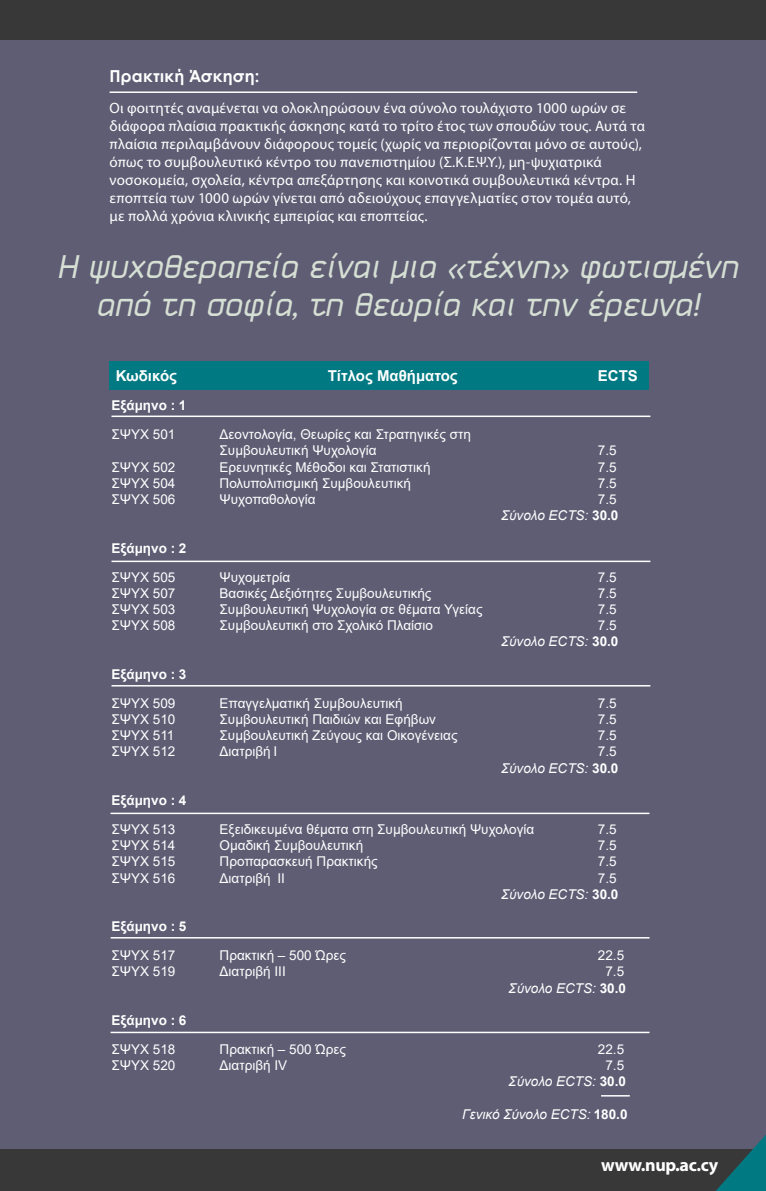
<style>
.page{position:relative;width:766px;height:1191px;background:#fff}
.page>*{position:absolute;margin:0;border:0;box-sizing:border-box;transform-origin:0 0}
.t1{font:italic 31.5px/37.8px "PF Sector A";color:#d6dfd4;text-align:center}
.t2{font:700 18px "Myriad Pro";letter-spacing:-.015em;color:#fff}
.t3{font:700 16.5px "Century Gothic";letter-spacing:.01em;color:#fff}
.t4{font:15px/18px "Myriad Pro";letter-spacing:.01em;color:#fff}
.t5{font:700 15px "Arial";color:#fff}
.t6{font:13.5px/16.2px "Arial";color:#fff}
.t7{font:italic 13.5px/16.2px "Arial";color:#fff;text-align:right}
.t8{font:700 13.5px "Arial";color:#fff}
.s1{font-style:normal}
.s2{font-weight:700;font-style:normal}
</style>
<div class="page">
<div style="left:0;top:0;width:765px;height:1191px;background:#5e5d74"></div>
<div style="left:0;top:0;width:765px;height:39px;background:#383839"></div>
<div style="left:0;top:1149px;width:765px;height:42px;background:#383839"></div>
<div style="left:109px;top:362px;width:540px;height:28px;background:#007982"></div>
<hr style="left:111px;top:415px;width:539px;height:2px;background:#fff">
<hr style="left:111px;top:560px;width:539px;height:2px;background:#fff">
<hr style="left:111px;top:685px;width:539px;height:1px;background:#fff">
<hr style="left:110px;top:812px;width:539px;height:2px;background:#fff">
<hr style="left:111px;top:937px;width:538px;height:1px;background:#fff">
<hr style="left:111px;top:1031px;width:538px;height:2px;background:#fff">
<svg style="left:601px;top:1095px;width:28px;height:1px"></svg>
<hr style="left:109px;top:91px;width:528px;height:2px;background:#fff">
<svg style="left:716px;top:1136px;width:49px;height:55px"></svg>
<p class="t3" style="left:109px;top:63px;width:151px">Πρακτική Άσκηση:</p>
<p class="t4" style="left:109px;top:98px;width:536px">Οι φοιτητές αναμένεται να ολοκληρώσουν ένα σύνολο τουλάχιστο 1000 ωρών σε διάφορα πλαίσια πρακτικής άσκησης κατά το τρίτο έτος των σπουδών τους. Αυτά τα πλαίσια περιλαμβάνουν διάφορους τομείς (χωρίς να περιορίζονται μόνο σε αυτούς), όπως το συμβουλευτικό κέντρο του πανεπιστημίου (Σ.Κ.Ε.Ψ.Υ.), μη-ψυχιατρικά νοσοκομεία, σχολεία, κέντρα απεξάρτησης και κοινοτικά συμβουλευτικά κέντρα. Η εποπτεία των 1000 ωρών γίνεται από αδειούχους επαγγελματίες στον τομέα αυτό, με πολλά χρόνια κλινικής εμπειρίας και εποπτείας.</p>
<h1 class="t1" style="left:58px;top:247px;width:682px">Η ψυχοθεραπεία είναι μια «τέχνη» φωτισμένη από τη σοφία, τη θεωρία και την έρευνα!</h1>
<p class="t5" style="left:116px;top:365px;width:63px">Κωδικός</p>
<p class="t5" style="left:327px;top:365px;width:131px">Τίτλος Μαθήματος</p>
<p class="t5" style="left:597px;top:365px;width:42px">ECTS</p>
<p class="t8" style="left:111px;top:396px;width:76px">Εξάμηνο : 1</p>
<p class="t6" style="left:111px;top:426px;width:65px">ΣΨΥΧ 501</p>
<p class="t6" style="left:219px;top:426px;width:253px">Δεοντολογία, Θεωρίες και Στρατηγικές στη<br>Συμβουλευτική Ψυχολογία</p>
<p class="t6" style="left:597px;top:442px;width:20px">7.5</p>
<p class="t6" style="left:111px;top:458px;width:65px">ΣΨΥΧ 502</p>
<p class="t6" style="left:219px;top:458px;width:212px">Ερευνητικές Μέθοδοι και Στατιστική</p>
<p class="t6" style="left:597px;top:458px;width:20px">7.5</p>
<p class="t6" style="left:111px;top:475px;width:65px">ΣΨΥΧ 504</p>
<p class="t6" style="left:219px;top:475px;width:193px">Πολυπολιτισμική Συμβουλευτική</p>
<p class="t6" style="left:597px;top:475px;width:20px">7.5</p>
<p class="t6" style="left:111px;top:491px;width:65px">ΣΨΥΧ 506</p>
<p class="t6" style="left:219px;top:491px;width:97px">Ψυχοπαθολογία</p>
<p class="t7" style="left:501px;top:491px;width:119px"><span class="s1">7.5<br></span>Σύνολο ECTS: <span class="s2">30.0</span></p>
<p class="t8" style="left:111px;top:538px;width:76px">Εξάμηνο : 2</p>
<p class="t6" style="left:111px;top:568px;width:65px">ΣΨΥΧ 505</p>
<p class="t6" style="left:219px;top:568px;width:72px">Ψυχομετρία</p>
<p class="t6" style="left:597px;top:568px;width:20px">7.5</p>
<p class="t6" style="left:111px;top:585px;width:65px">ΣΨΥΧ 507</p>
<p class="t6" style="left:219px;top:585px;width:213px">Βασικές Δεξιότητες Συμβουλευτικής</p>
<p class="t6" style="left:597px;top:585px;width:20px">7.5</p>
<p class="t6" style="left:111px;top:601px;width:65px">ΣΨΥΧ 503</p>
<p class="t6" style="left:219px;top:601px;width:264px">Συμβουλευτική Ψυχολογία σε θέματα Υγείας</p>
<p class="t6" style="left:597px;top:601px;width:20px">7.5</p>
<p class="t6" style="left:111px;top:617px;width:65px">ΣΨΥΧ 508</p>
<p class="t6" style="left:219px;top:617px;width:215px">Συμβουλευτική στο Σχολικό Πλαίσιο</p>
<p class="t7" style="left:501px;top:617px;width:119px"><span class="s1">7.5<br></span>Σύνολο ECTS: <span class="s2">30.0</span></p>
<p class="t8" style="left:111px;top:664px;width:76px">Εξάμηνο : 3</p>
<p class="t6" style="left:111px;top:695px;width:65px">ΣΨΥΧ 509</p>
<p class="t6" style="left:219px;top:695px;width:185px">Επαγγελματική Συμβουλευτική</p>
<p class="t6" style="left:597px;top:695px;width:20px">7.5</p>
<p class="t6" style="left:111px;top:711px;width:65px">ΣΨΥΧ 510</p>
<p class="t6" style="left:219px;top:711px;width:218px">Συμβουλευτική Παιδιών και Εφήβων</p>
<p class="t6" style="left:597px;top:711px;width:20px">7.5</p>
<p class="t6" style="left:111px;top:727px;width:64px">ΣΨΥΧ 511</p>
<p class="t6" style="left:219px;top:727px;width:239px">Συμβουλευτική Ζεύγους και Οικογένειας</p>
<p class="t6" style="left:597px;top:727px;width:20px">7.5</p>
<p class="t6" style="left:111px;top:743px;width:65px">ΣΨΥΧ 512</p>
<p class="t6" style="left:219px;top:743px;width:59px">Διατριβή I</p>
<p class="t7" style="left:501px;top:743px;width:119px"><span class="s1">7.5<br></span>Σύνολο ECTS: <span class="s2">30.0</span></p>
<p class="t8" style="left:111px;top:790px;width:76px">Εξάμηνο : 4</p>
<p class="t6" style="left:111px;top:821px;width:65px">ΣΨΥΧ 513</p>
<p class="t6" style="left:219px;top:821px;width:316px">Εξειδικευμένα θέματα στη Συμβουλευτική Ψυχολογία</p>
<p class="t6" style="left:597px;top:821px;width:20px">7.5</p>
<p class="t6" style="left:111px;top:837px;width:65px">ΣΨΥΧ 514</p>
<p class="t6" style="left:219px;top:837px;width:145px">Ομαδική Συμβουλευτική</p>
<p class="t6" style="left:597px;top:837px;width:20px">7.5</p>
<p class="t6" style="left:111px;top:853px;width:65px">ΣΨΥΧ 515</p>
<p class="t6" style="left:219px;top:853px;width:159px">Προπαρασκευή Πρακτικής</p>
<p class="t6" style="left:597px;top:853px;width:20px">7.5</p>
<p class="t6" style="left:111px;top:869px;width:65px">ΣΨΥΧ 516</p>
<p class="t6" style="left:219px;top:869px;width:67px">Διατριβή II</p>
<p class="t7" style="left:501px;top:870px;width:119px"><span class="s1">7.5<br></span>Σύνολο ECTS: <span class="s2">30.0</span></p>
<p class="t8" style="left:111px;top:917px;width:76px">Εξάμηνο : 5</p>
<p class="t6" style="left:111px;top:947px;width:65px">ΣΨΥΧ 517</p>
<p class="t6" style="left:219px;top:947px;width:128px">Πρακτική – 500 Ώρες</p>
<p class="t6" style="left:597px;top:947px;width:28px">22.5</p>
<p class="t6" style="left:111px;top:963px;width:65px">ΣΨΥΧ 519</p>
<p class="t6" style="left:219px;top:963px;width:68px">Διατριβή III</p>
<p class="t7" style="left:508px;top:963px;width:119px"><span class="s1">7.5<br></span>Σύνολο ECTS: <span class="s2">30.0</span></p>
<p class="t8" style="left:111px;top:1010px;width:76px">Εξάμηνο : 6</p>
<p class="t6" style="left:111px;top:1041px;width:65px">ΣΨΥΧ 518</p>
<p class="t6" style="left:219px;top:1041px;width:128px">Πρακτική – 500 Ώρες</p>
<p class="t6" style="left:597px;top:1041px;width:28px">22.5</p>
<p class="t6" style="left:111px;top:1057px;width:65px">ΣΨΥΧ 520</p>
<p class="t6" style="left:219px;top:1057px;width:69px">Διατριβή IV</p>
<p class="t7" style="left:508px;top:1057px;width:119px"><span class="s1">7.5<br></span>Σύνολο ECTS: <span class="s2">30.0</span></p>
<p class="t7" style="left:462px;top:1106px;width:167px">Γενικό Σύνολο ECTS: <span class="s2">180.0</span></p>
<h2 class="t2" style="left:601px;top:1153px;width:119px">www.nup.ac.cy</h2>
</div>
